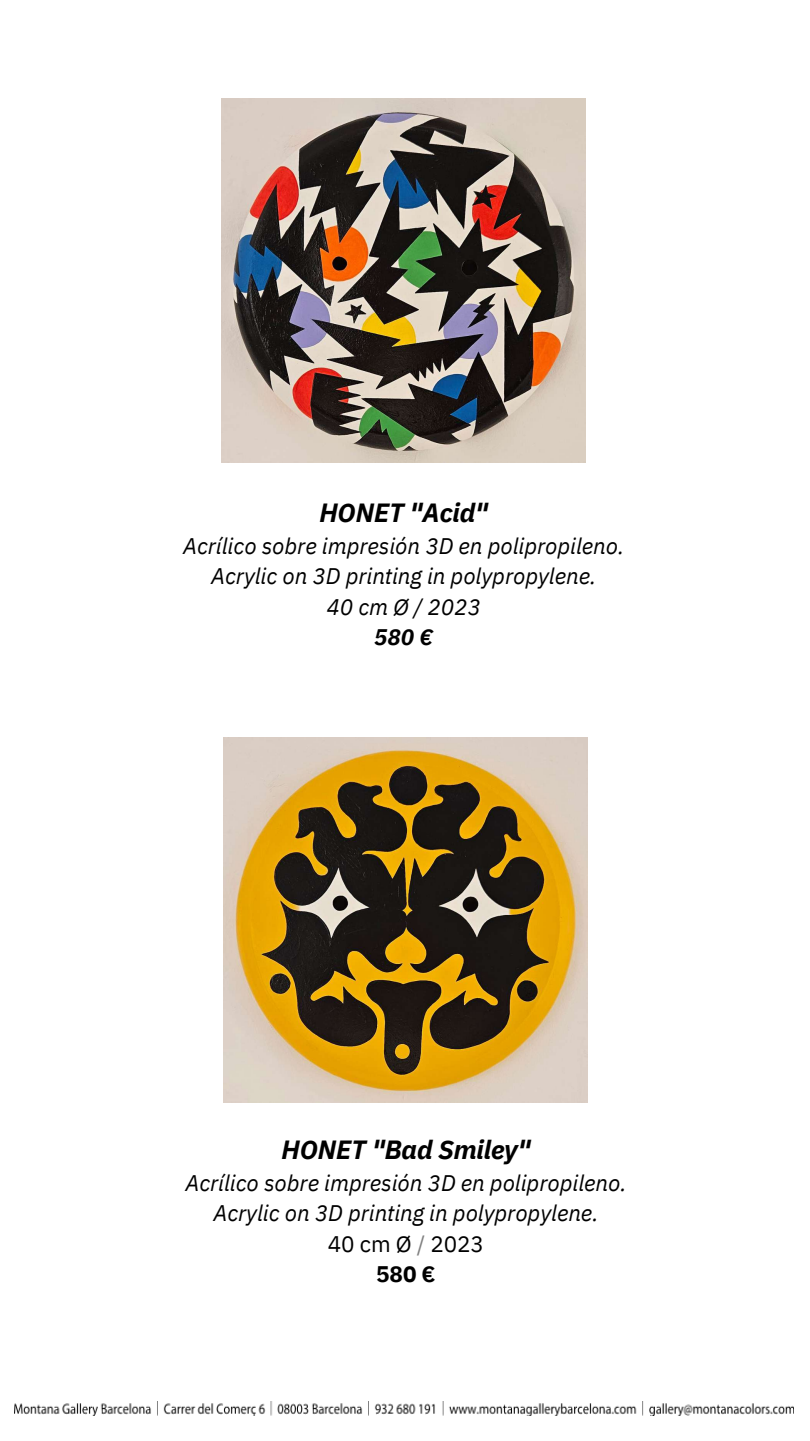
<style>
.page{position:relative;width:810px;height:1441px;background:#fff}
.page>*{position:absolute;margin:0;border:0;box-sizing:border-box;transform-origin:0 0}
.t1{font:italic 700 26.25px "IBM Plex Sans";letter-spacing:-.005em;color:#000}
.t2{font:italic 22.5px/30.4px "IBM Plex Sans";letter-spacing:-.005em;color:#000;text-align:center}
.t3{font:italic 700 22.5px "IBM Plex Sans";color:#000}
.s1{font-style:normal}
.s2{font-style:normal;color:#808080}
.s3{font-weight:700;font-style:normal}
</style>
<div class="page">
<img style="left:14px;top:1401px;width:779px;height:13px">
<img style="left:224px;top:737px;width:364px;height:364px">
<img style="left:222px;top:98px;width:364px;height:364px">
<p class="t1" style="left:319px;top:495px;width:170px">HONET "Acid"</p>
<p class="t2" style="left:183px;top:530px;width:443px">Acrílico sobre impresión 3D en polipropileno.<br>Acrylic on 3D printing in polypropylene.<br>40 cm Ø / 2023</p>
<p class="t3" style="left:374px;top:622px;width:61px">580 €</p>
<p class="t1" style="left:282px;top:1132px;width:250px">HONET "Bad Smiley"</p>
<p class="t2" style="left:185px;top:1166px;width:443px">Acrílico sobre impresión 3D en polipropileno.<br>Acrylic on 3D printing in polypropylene.<br><span class="s1">40 cm Ø</span> <span class="s2">/</span> <span class="s1">2023<br></span><span class="s3">580 €</span></p>
</div>
